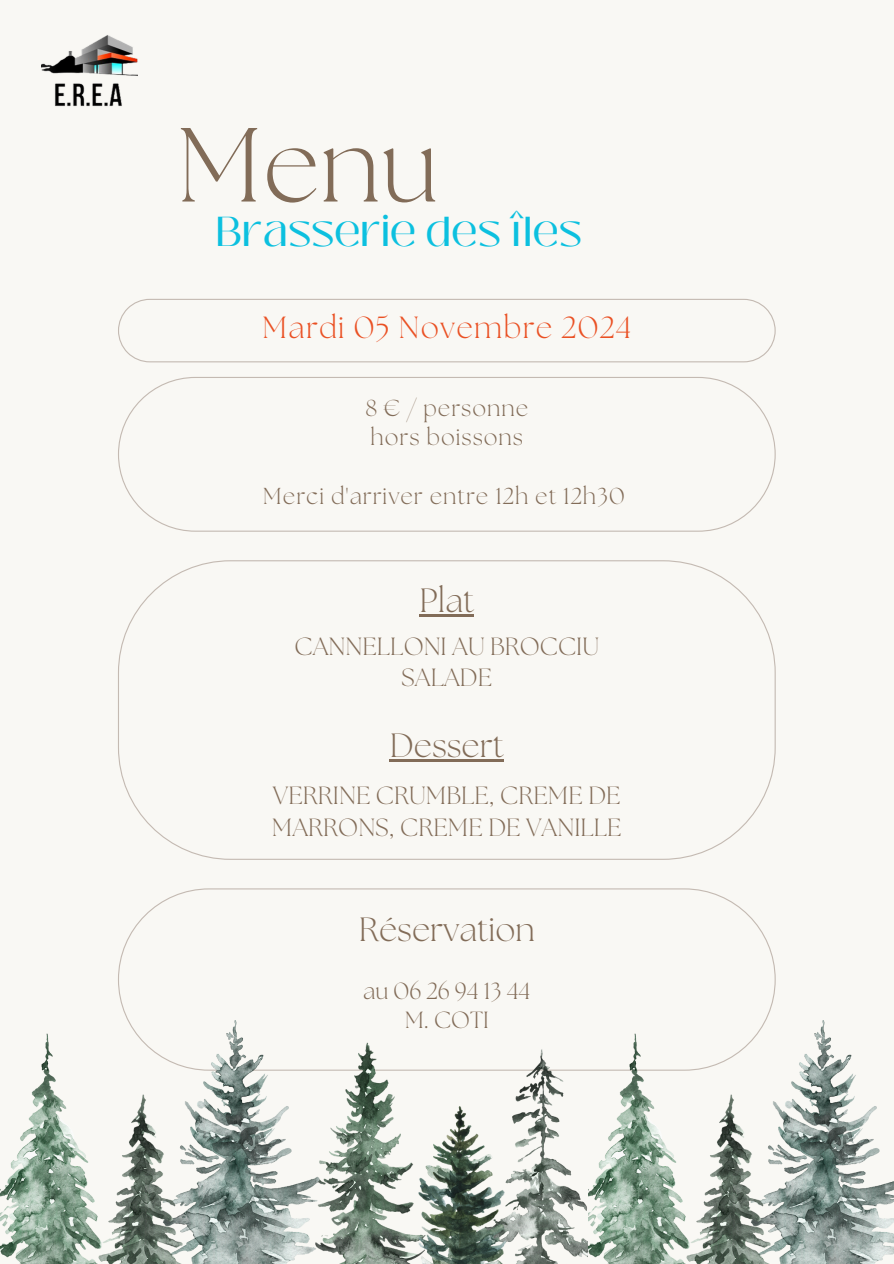
<style>
.page{position:relative;width:894px;height:1264px;background:#fff}
.page>*{position:absolute;margin:0;border:0;box-sizing:border-box;transform-origin:0 0}
.t1{font:300 105px "The Seasons";color:#826c58}
.t2{font:41.7px "Black Mango";color:#0cc0df}
.t3{font:300 33.6px "The Seasons";color:#826c58}
.t4{font:300 30.6px "The Seasons";letter-spacing:.04em;color:#ea5124}
.t5{font:300 24.9px/31.5px "The Seasons";color:#826c58;text-align:center}
.t6{font:300 23.4px "The Seasons";color:#826c58}
.t7{font:300 23.1px "The Seasons";letter-spacing:.04em;color:#826c58}
</style>
<div class="page">
<div style="left:0;top:0;width:893px;height:1263px;background:#f9f8f4"></div>
<svg style="left:118px;top:888px;width:657px;height:132px"></svg>
<svg style="left:118px;top:377px;width:657px;height:154px"></svg>
<svg style="left:118px;top:560px;width:657px;height:299px"></svg>
<img style="left:41px;top:35px;width:96px;height:72px">
<svg style="left:118px;top:299px;width:657px;height:63px"></svg>
<img style="left:0;top:1020px;width:893px;height:243px">
<hr style="left:419px;top:614px;width:55px;height:2px;background:#826c58">
<hr style="left:389px;top:759px;width:114px;height:2px;background:#826c58">
<h4 class="t1" style="left:176px;top:117px;width:265px">Menu</h4>
<h3 class="t2" style="left:215px;top:200px;width:368px">Brasserie des îles</h3>
<p class="t4" style="left:262px;top:313px;width:371px">Mardi 05 Novembre 2024</p>
<h2 class="t7" style="left:365px;top:397px;width:164px">8 € / personne</h2>
<h3 class="t7" style="left:370px;top:427px;width:154px">hors boissons</h3>
<p class="t7" style="left:263px;top:485px;width:363px">Merci d'arriver entre 12h et 12h30</p>
<p class="t3" style="left:419px;top:585px;width:56px">Plat</p>
<p class="t5" style="left:294px;top:632px;width:306px">CANNELLONI AU BROCCIU<br>SALADE</p>
<p class="t3" style="left:389px;top:729px;width:115px">Dessert</p>
<p class="t5" style="left:272px;top:782px;width:351px;text-align:left">VERRINE CRUMBLE, CREME DE<br>MARRONS, CREME DE VANILLE</p>
<h3 class="t3" style="left:358px;top:913px;width:177px">Réservation</h3>
<h4 class="t6" style="left:363px;top:979px;width:169px">au 06 26 94 13 44</h4>
<h3 class="t6" style="left:404px;top:1009px;width:86px">M. COTI</h3>
</div>
